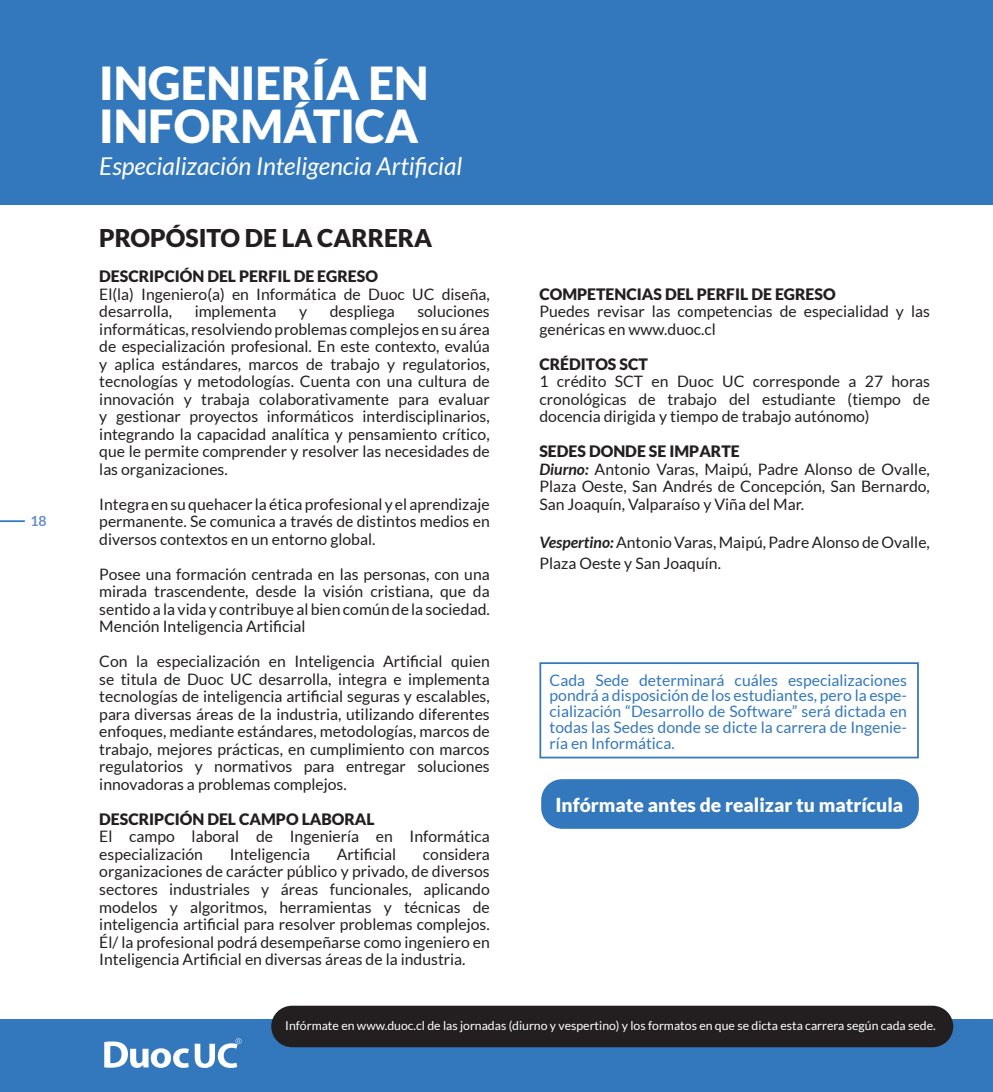
<style>
.page{position:relative;width:993px;height:1092px;background:#fff}
.page>*{position:absolute;margin:0;border:0;box-sizing:border-box;transform-origin:0 0}
.t1{font:900 45.5px/43.8px "Lato";color:#fff}
.t2{font:italic 24.5px "Lato";color:#fff}
.t3{font:900 24.5px "Lato";color:#231f20}
.t4{font:900 19.25px "Lato";color:#fff}
.t5{font:15.75px/17.5px "Lato";color:#231f20;text-align:justify}
.t6{font:15.75px/15.8px "Lato";color:#3378bd;text-align:justify}
.t7{font:900 15.75px "Lato";color:#231f20}
.t8{font:700 14px "Lato";color:#688dc9}
.t9{font:12.25px "Lato";color:#fff}
.s1{font-weight:900}
.s2{font-weight:700;font-style:italic}
</style>
<div class="page">
<hr style="left:0;top:520px;width:25px;height:2px;background:#3378bd">
<div style="left:0;top:1019px;width:992px;height:72px;background:#3378bd"></div>
<div style="left:271px;top:1005px;width:681px;height:42px;background:#231f20;border-radius:21px"></div>
<div style="left:0;top:0;width:992px;height:204px;background:#3378bd"></div>
<svg style="left:104px;top:1041px;width:85px;height:26px"></svg>
<svg style="left:195px;top:1038px;width:46px;height:29px"></svg>
<div style="left:539px;top:662px;width:379px;height:96px;border:2px solid #3378bd"></div>
<div style="left:541px;top:779px;width:377px;height:49px;background:#3378bd;border-radius:21px"></div>
<p class="t8" style="left:31px;top:512px;width:18px">18</p>
<h1 class="t1" style="left:99px;top:60px;width:330px">INGENIERÍA EN<br>INFORMÁTICA</h1>
<h2 class="t2" style="left:99px;top:152px;width:364px">Especialización Inteligencia Artificial</h2>
<h2 class="t3" style="left:99px;top:224px;width:334px">PROPÓSITO DE LA CARRERA</h2>
<p class="t7" style="left:99px;top:267px;width:280px">DESCRIPCIÓN DEL PERFIL DE EGRESO</p>
<p class="t5" style="left:99px;top:285px;width:392px">El(la) Ingeniero(a) en Informática de Duoc UC diseña, desarrolla,</p>
<p class="t5" style="left:99px;top:302px;width:392px;text-indent:318px">soluciones informáticas, resolviendo problemas complejos en su área de especialización profesional. En este contexto, evalúa y aplica estándares, marcos de trabajo y regulatorios, tecnologías y metodologías. Cuenta con una cultura de innovación y trabaja colaborativamente para evaluar y gestionar proyectos informáticos interdisciplinarios, integrando la capacidad analítica y pensamiento crítico, que le permite comprender y resolver las necesidades de las organizaciones.</p>
<p class="t5" style="left:99px;top:495px;width:392px">Integra en su quehacer la ética profesional y el aprendizaje permanente. Se comunica a través de distintos medios en diversos contextos en un entorno global.</p>
<p class="t5" style="left:99px;top:565px;width:392px">Posee una formación centrada en las personas, con una mirada trascendente, desde la visión cristiana, que da sentido a la vida y contribuye al bien común de la sociedad.<br>Mención Inteligencia Artificial</p>
<p class="t5" style="left:99px;top:652px;width:392px">Con la especialización en Inteligencia Artificial quien se titula de Duoc UC desarrolla, integra e implementa tecnologías de inteligencia artificial seguras y escalables, para diversas áreas de la industria, utilizando diferentes enfoques, mediante estándares, metodologías, marcos de trabajo, mejores prácticas, en cumplimiento con marcos regulatorios y normativos para entregar soluciones innovadoras a problemas complejos.</p>
<p class="t7" style="left:99px;top:809px;width:277px">DESCRIPCIÓN DEL CAMPO LABORAL</p>
<p class="t5" style="left:99px;top:827px;width:392px">El campo laboral de Ingeniería en Informática especialización</p>
<p class="t5" style="left:195px;top:302px;width:83px">implementa</p>
<p class="t5" style="left:299px;top:302px;width:10px">y</p>
<p class="t5" style="left:329px;top:302px;width:66px">despliega</p>
<p class="t5" style="left:99px;top:845px;width:392px;text-indent:323px">considera organizaciones de carácter público y privado, de diversos sectores industriales y áreas funcionales, aplicando modelos y algoritmos, herramientas y técnicas de inteligencia artificial para resolver problemas complejos.<br>Él/ la profesional podrá desempeñarse como ingeniero en Inteligencia Artificial en diversas áreas de la industria.</p>
<p class="t5" style="left:230px;top:845px;width:82px">Inteligencia</p>
<p class="t5" style="left:336px;top:845px;width:61px">Artificial</p>
<p class="t7" style="left:539px;top:284px;width:297px">COMPETENCIAS DEL PERFIL DE EGRESO</p>
<p class="t5" style="left:539px;top:302px;width:392px">Puedes revisar las competencias de especialidad y las genéricas en www.duoc.cl</p>
<p class="t7" style="left:539px;top:354px;width:110px">CRÉDITOS SCT</p>
<p class="t5" style="left:539px;top:372px;width:392px">1 crédito SCT en Duoc UC corresponde a 27 horas cronológicas de trabajo del estudiante (tiempo de docencia dirigida y tiempo de trabajo autónomo)</p>
<p class="t5" style="left:539px;top:442px;width:392px;text-align:left"><span class="s1">SEDES DONDE SE IMPARTE<br></span><span class="s2">Diurno:</span> Antonio Varas, Maipú, Padre Alonso de Ovalle, Plaza Oeste, San Andrés de Concepción, San Bernardo, San Joaquín, Valparaíso y Viña del Mar.</p>
<p class="t5" style="left:539px;top:532px;width:392px;line-height:21px"><span class="s2">Vespertino:</span> Antonio Varas, Maipú, Padre Alonso de Ovalle,<br>Plaza Oeste y San Joaquín.</p>
<p class="t6" style="left:549px;top:672px;width:358px">Cada Sede determinará cuáles especializaciones pondrá a disposición de los estudiantes, pero la espe&shy;cialización “Desarrollo de Software” será dictada en todas las Sedes donde se dicte la carrera de Ingenie&shy;ría en Informática.</p>
<p class="t4" style="left:555px;top:793px;width:349px">Infórmate antes de realizar tu matrícula</p>
<p class="t9" style="left:285px;top:1019px;width:652px">Infórmate en www.duoc.cl de las jornadas (diurno y vespertino) y los formatos en que se dicta esta carrera según cada sede.</p>
</div>
